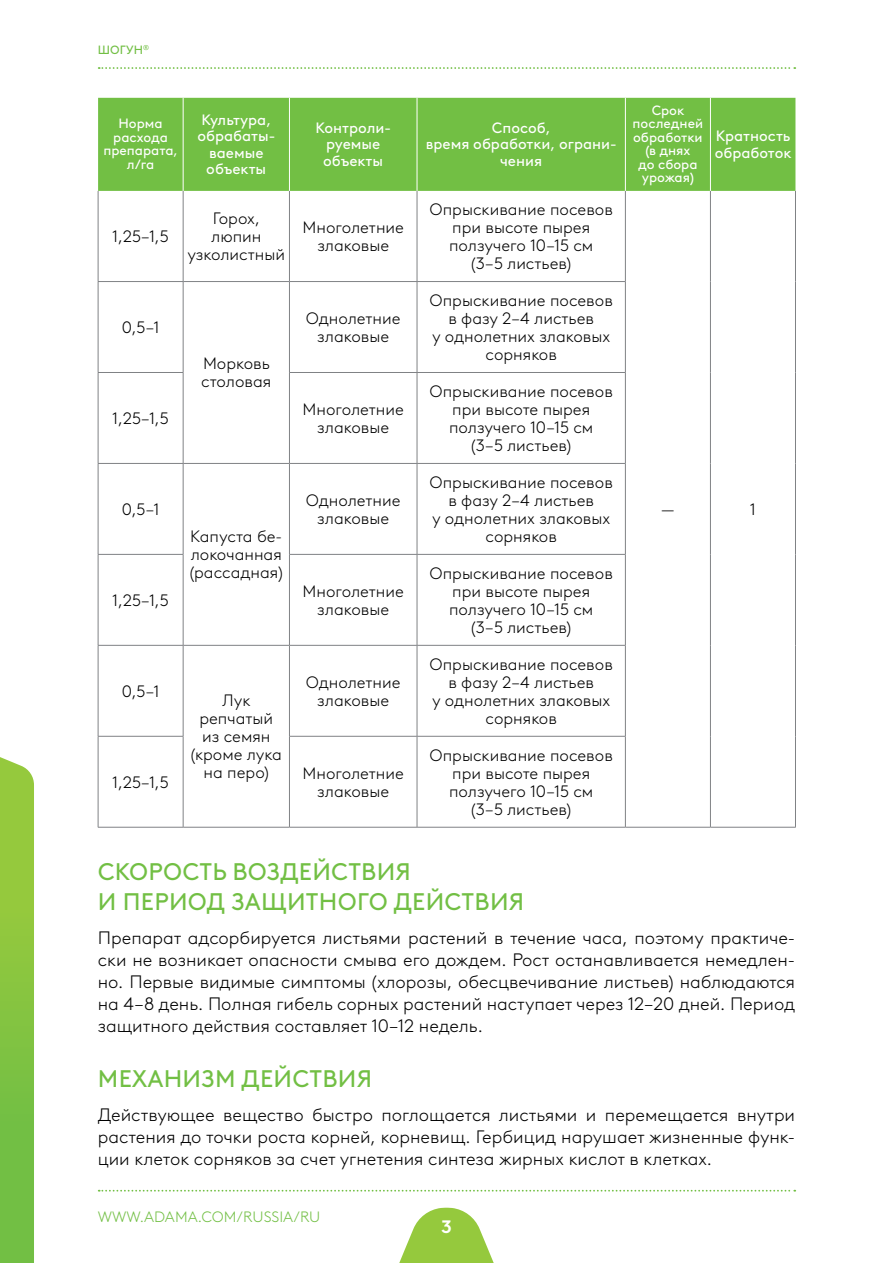
<style>
.page{position:relative;width:893px;height:1263px;background:#fff}
.page>*{position:absolute;margin:0;border:0;box-sizing:border-box;transform-origin:0 0}
.t1{font:24px/29.1px "Brown LL Pan";letter-spacing:.01em;color:#72bf44}
.t2{font:300 18px/21.9px "Brown LL Pan";color:#000;text-align:justify}
.t3{font:700 18px "Brown LL Pan";color:#fff}
.t4{font:300 16.5px/18px "Brown LL Pan";color:#000;text-align:center}
.t5{font:15px/16.5px "Brown LL Pan";color:#fff;text-align:center}
.t6{font:300 15px "Brown LL Pan";color:#72bf44}
.t7{font:13.5px/13.5px "Brown LL Pan";color:#fff;text-align:center}
.t8{font:12px "Brown LL Pan";color:#72bf44}
.t9{font:7.05px "Brown LL Pan";color:#72bf44}
</style>
<div class="page">
<div style="left:98px;top:98px;width:697px;height:93px;background:#72bf44"></div>
<hr style="left:183px;top:191px;width:1px;height:90px;background:#808285">
<hr style="left:289px;top:191px;width:1px;height:90px;background:#808285">
<hr style="left:417px;top:191px;width:1px;height:90px;background:#808285">
<hr style="left:625px;top:191px;width:1px;height:90px;background:#808285">
<hr style="left:710px;top:191px;width:1px;height:91px;background:#808285">
<hr style="left:183px;top:282px;width:1px;height:90px;background:#808285">
<hr style="left:289px;top:282px;width:1px;height:90px;background:#808285">
<hr style="left:417px;top:282px;width:1px;height:90px;background:#808285">
<hr style="left:625px;top:282px;width:1px;height:90px;background:#808285">
<hr style="left:710px;top:282px;width:1px;height:90px;background:#808285">
<hr style="left:183px;top:373px;width:1px;height:90px;background:#808285">
<hr style="left:289px;top:373px;width:1px;height:90px;background:#808285">
<hr style="left:417px;top:373px;width:1px;height:90px;background:#808285">
<hr style="left:625px;top:373px;width:1px;height:90px;background:#808285">
<hr style="left:710px;top:372px;width:1px;height:91px;background:#808285">
<hr style="left:183px;top:464px;width:1px;height:90px;background:#808285">
<hr style="left:289px;top:464px;width:1px;height:90px;background:#808285">
<hr style="left:417px;top:464px;width:1px;height:90px;background:#808285">
<hr style="left:625px;top:464px;width:1px;height:90px;background:#808285">
<hr style="left:710px;top:463px;width:1px;height:91px;background:#808285">
<hr style="left:183px;top:555px;width:1px;height:90px;background:#808285">
<hr style="left:289px;top:555px;width:1px;height:90px;background:#808285">
<hr style="left:417px;top:555px;width:1px;height:90px;background:#808285">
<hr style="left:625px;top:555px;width:1px;height:90px;background:#808285">
<hr style="left:710px;top:554px;width:1px;height:91px;background:#808285">
<hr style="left:183px;top:646px;width:1px;height:90px;background:#808285">
<hr style="left:289px;top:646px;width:1px;height:90px;background:#808285">
<hr style="left:417px;top:646px;width:1px;height:90px;background:#808285">
<hr style="left:625px;top:646px;width:1px;height:90px;background:#808285">
<hr style="left:710px;top:645px;width:1px;height:91px;background:#808285">
<hr style="left:183px;top:736px;width:1px;height:91px;background:#808285">
<hr style="left:289px;top:736px;width:1px;height:91px;background:#808285">
<hr style="left:417px;top:736px;width:1px;height:91px;background:#808285">
<hr style="left:625px;top:736px;width:1px;height:91px;background:#808285">
<hr style="left:710px;top:736px;width:1px;height:91px;background:#808285">
<hr style="left:183px;top:98px;width:1px;height:93px;background:#fff">
<hr style="left:289px;top:98px;width:1px;height:93px;background:#fff">
<hr style="left:417px;top:98px;width:1px;height:93px;background:#fff">
<hr style="left:625px;top:98px;width:1px;height:93px;background:#fff">
<hr style="left:710px;top:98px;width:1px;height:93px;background:#fff">
<hr style="left:98px;top:191px;width:1px;height:90px;background:#808285">
<hr style="left:795px;top:191px;width:1px;height:91px;background:#808285">
<hr style="left:98px;top:281px;width:85px;height:1px;background:#808285">
<hr style="left:98px;top:282px;width:1px;height:90px;background:#808285">
<hr style="left:183px;top:281px;width:106px;height:1px;background:#808285">
<hr style="left:289px;top:281px;width:128px;height:1px;background:#808285">
<hr style="left:417px;top:281px;width:209px;height:1px;background:#808285">
<hr style="left:795px;top:282px;width:1px;height:90px;background:#808285">
<hr style="left:98px;top:372px;width:85px;height:1px;background:#808285">
<hr style="left:98px;top:373px;width:1px;height:90px;background:#808285">
<hr style="left:289px;top:372px;width:128px;height:1px;background:#808285">
<hr style="left:417px;top:372px;width:209px;height:1px;background:#808285">
<hr style="left:795px;top:372px;width:1px;height:91px;background:#808285">
<hr style="left:98px;top:463px;width:85px;height:1px;background:#808285">
<hr style="left:98px;top:464px;width:1px;height:90px;background:#808285">
<hr style="left:183px;top:463px;width:106px;height:1px;background:#808285">
<hr style="left:289px;top:463px;width:128px;height:1px;background:#808285">
<hr style="left:417px;top:463px;width:209px;height:1px;background:#808285">
<hr style="left:795px;top:463px;width:1px;height:91px;background:#808285">
<hr style="left:98px;top:554px;width:85px;height:1px;background:#808285">
<hr style="left:98px;top:555px;width:1px;height:90px;background:#808285">
<hr style="left:289px;top:554px;width:128px;height:1px;background:#808285">
<hr style="left:417px;top:554px;width:209px;height:1px;background:#808285">
<hr style="left:795px;top:554px;width:1px;height:91px;background:#808285">
<hr style="left:98px;top:645px;width:85px;height:1px;background:#808285">
<hr style="left:98px;top:646px;width:1px;height:90px;background:#808285">
<hr style="left:183px;top:645px;width:106px;height:1px;background:#808285">
<hr style="left:289px;top:645px;width:128px;height:1px;background:#808285">
<hr style="left:417px;top:645px;width:209px;height:1px;background:#808285">
<hr style="left:795px;top:645px;width:1px;height:91px;background:#808285">
<hr style="left:98px;top:736px;width:85px;height:1px;background:#808285">
<hr style="left:98px;top:736px;width:1px;height:91px;background:#808285">
<hr style="left:289px;top:736px;width:128px;height:1px;background:#808285">
<hr style="left:417px;top:736px;width:209px;height:1px;background:#808285">
<hr style="left:795px;top:736px;width:1px;height:91px;background:#808285">
<hr style="left:98px;top:827px;width:85px;height:1px;background:#808285">
<hr style="left:183px;top:827px;width:106px;height:1px;background:#808285">
<hr style="left:289px;top:827px;width:128px;height:1px;background:#808285">
<hr style="left:417px;top:827px;width:208px;height:1px;background:#808285">
<hr style="left:625px;top:827px;width:85px;height:1px;background:#808285">
<hr style="left:710px;top:827px;width:86px;height:1px;background:#808285">
<svg style="left:0;top:757px;width:34px;height:506px;background:#85c443"></svg>
<svg style="left:399px;top:1208px;width:95px;height:55px"></svg>
<svg style="left:99px;top:1190px;width:696px;height:1px"></svg>
<svg style="left:99px;top:67px;width:696px;height:2px"></svg>
<p class="t8" style="left:98px;top:41px;width:22px">Шогун</p>
<p class="t9" style="left:143px;top:42px;width:7px">®</p>
<p class="t7" style="left:103px;top:116px;width:76px">Норма расхода препарата, л/га</p>
<p class="t5" style="left:197px;top:110px;width:79px">Культура, обрабаты&shy;ваемые объекты</p>
<p class="t5" style="left:315px;top:118px;width:77px">Контроли&shy;руемые объекты</p>
<p class="t5" style="left:426px;top:118px;width:192px">Способ,<br>время обработки, ограни&shy;чения</p>
<p class="t4" style="left:113px;top:226px;width:58px">1,25–1,5</p>
<p class="t4" style="left:122px;top:317px;width:39px">0,5–1</p>
<p class="t4" style="left:187px;top:208px;width:99px">Горох, люпин узколистный</p>
<p class="t4" style="left:302px;top:217px;width:103px">Многолетние злаковые</p>
<p class="t4" style="left:201px;top:354px;width:72px;text-align:left">Морковь столовая</p>
<p class="t4" style="left:306px;top:308px;width:96px">Однолетние злаковые</p>
<p class="t4" style="left:113px;top:408px;width:58px">1,25–1,5</p>
<p class="t4" style="left:302px;top:399px;width:103px">Многолетние злаковые</p>
<p class="t4" style="left:122px;top:499px;width:39px">0,5–1</p>
<p class="t4" style="left:190px;top:526px;width:94px;text-align:justify">Капуста бе&shy;локочанная (рассадная)</p>
<p class="t4" style="left:306px;top:490px;width:96px">Однолетние злаковые</p>
<p class="t4" style="left:113px;top:590px;width:58px">1,25–1,5</p>
<p class="t4" style="left:302px;top:581px;width:103px">Многолетние злаковые</p>
<p class="t4" style="left:306px;top:672px;width:96px">Однолетние злаковые</p>
<p class="t4" style="left:122px;top:681px;width:39px">0,5–1</p>
<p class="t4" style="left:191px;top:690px;width:93px">Лук репчатый из семян (кроме лука на перо)</p>
<p class="t4" style="left:113px;top:772px;width:58px">1,25–1,5</p>
<p class="t4" style="left:302px;top:763px;width:103px">Многолетние злаковые</p>
<p class="t4" style="left:430px;top:199px;width:185px">Опрыскивание посевов при высоте пырея ползучего 10–15 см<br>(3–5 листьев)</p>
<p class="t4" style="left:430px;top:290px;width:185px">Опрыскивание посевов в фазу 2–4 листьев<br>у однолетних злаковых сорняков</p>
<p class="t4" style="left:430px;top:381px;width:185px">Опрыскивание посевов при высоте пырея ползучего 10–15 см<br>(3–5 листьев)</p>
<p class="t4" style="left:430px;top:472px;width:185px">Опрыскивание посевов в фазу 2–4 листьев<br>у однолетних злаковых сорняков</p>
<p class="t4" style="left:430px;top:563px;width:185px">Опрыскивание посевов при высоте пырея ползучего 10–15 см<br>(3–5 листьев)</p>
<p class="t4" style="left:430px;top:654px;width:185px">Опрыскивание посевов в фазу 2–4 листьев<br>у однолетних злаковых сорняков</p>
<p class="t4" style="left:430px;top:745px;width:185px">Опрыскивание посевов при высоте пырея ползучего 10–15 см<br>(3–5 листьев)</p>
<p class="t7" style="left:633px;top:102px;width:72px">Срок последней обработки (в днях<br>до сбора урожая)</p>
<p class="t5" style="left:715px;top:126px;width:78px;text-align:left">Кратность обработок</p>
<p class="t4" style="left:661px;top:499px;width:16px">—</p>
<p class="t4" style="left:750px;top:499px;width:7px">1</p>
<h1 class="t1" style="left:98px;top:856px;width:315px">СКОРОСТЬ ВОЗДЕЙСТВИЯ<br>И ПЕРИ</h1>
<h1 class="t1" style="left:188px;top:885px;width:338px">ОД ЗАЩИТНОГО ДЕЙСТВИЯ</h1>
<p class="t2" style="left:98px;top:926px;width:699px">Препарат адсорбируется листьями растений в течение часа, поэтому практиче&shy;ски не возникает опасности смыва его дождем. Рост останавливается немедлен&shy;но. Первые видимые симптомы (хлорозы, обесцвечивание листьев) наблюдаются на 4–8 день. Полная гибель сорных растений наступает через 12–20 дней. Период защитного действия составляет 10–12 недель.</p>
<h1 class="t1" style="left:98px;top:1062px;width:276px">МЕХАНИЗМ ДЕЙСТВИЯ</h1>
<p class="t2" style="left:98px;top:1103px;width:699px">Действующее вещество быстро поглощается листьями и перемещается внутри растения до точки роста корней, корневищ. Гербицид нарушает жизненные функ&shy;ции клеток сорняков за счет угнетения синтеза жирных кислот в клетках.</p>
<p class="t6" style="left:98px;top:1206px;width:224px">WWW.ADAMA.COM/RUSSIA/RU</p>
<p class="t3" style="left:441px;top:1213px;width:12px">3</p>
</div>
